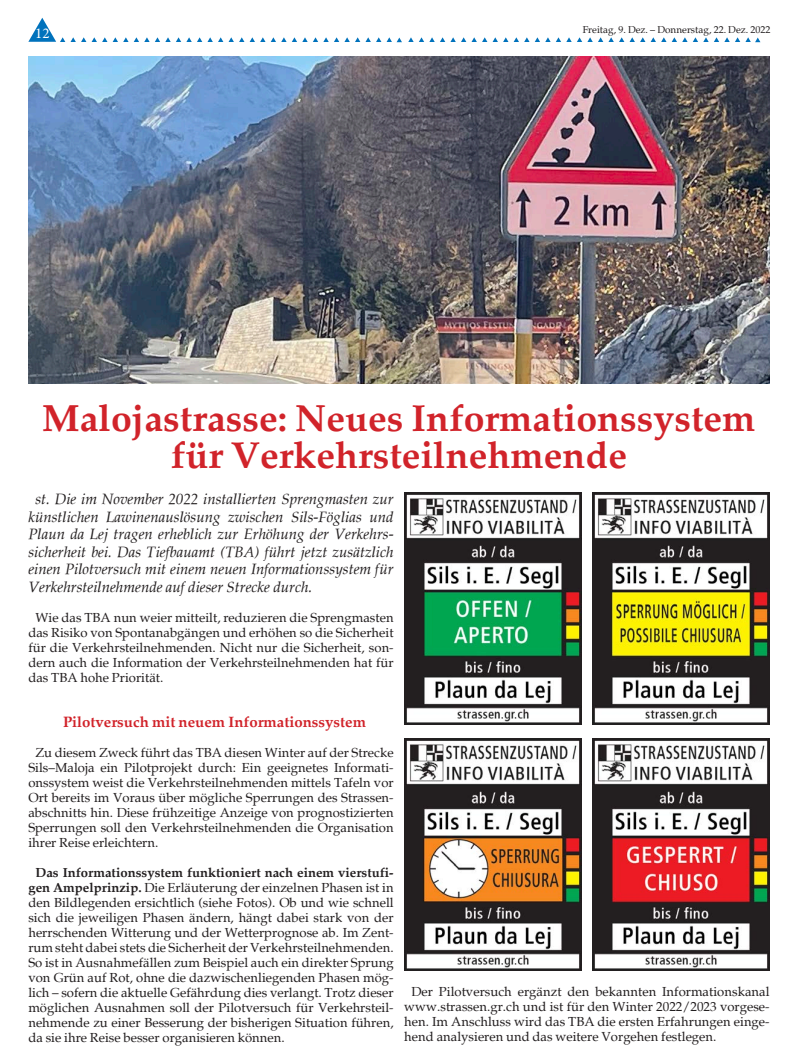
<style>
.page{position:relative;width:798px;height:1063px;background:#fff}
.page>*{position:absolute;margin:0;border:0;box-sizing:border-box;transform-origin:0 0}
.Seitenrubrik{font:700 37.5px/37.5px "Palatia";color:#d1232a;text-align:center}
.Seitenrubrik-2{font:italic 15px/17.5px "Palatia";color:#231f20;text-align:justify}
.Seitenrubrik-3{font:700 15px "Palatia";color:#d1232a}
.t1{font:15px "Minion Pro";color:#fff}
.Seitenrubrik-4{font:13.12px/15px "Palatia";color:#231f20;text-align:justify}
.t2{font:10px "Palatia";color:#231f20}
.s1{font-weight:700}
</style>
<div class="page">
<svg style="left:113px;top:37px;width:15px;height:5px"></svg>
<svg style="left:134px;top:37px;width:15px;height:5px"></svg>
<svg style="left:155px;top:37px;width:152px;height:5px"></svg>
<svg style="left:313px;top:37px;width:15px;height:5px"></svg>
<svg style="left:334px;top:37px;width:15px;height:5px"></svg>
<svg style="left:28px;top:18px;width:79px;height:24px"></svg>
<svg style="left:355px;top:37px;width:47px;height:5px"></svg>
<svg style="left:408px;top:37px;width:47px;height:5px"></svg>
<svg style="left:461px;top:37px;width:15px;height:5px"></svg>
<svg style="left:482px;top:37px;width:15px;height:5px"></svg>
<svg style="left:503px;top:37px;width:152px;height:5px"></svg>
<svg style="left:661px;top:37px;width:15px;height:5px"></svg>
<svg style="left:682px;top:37px;width:15px;height:5px"></svg>
<svg style="left:703px;top:37px;width:57px;height:5px"></svg>
<img style="left:404px;top:492px;width:177px;height:232px">
<img style="left:592px;top:493px;width:177px;height:231px">
<img style="left:404px;top:738px;width:177px;height:232px">
<img style="left:592px;top:739px;width:177px;height:232px">
<img style="left:28px;top:57px;width:741px;height:327px">
<p class="t1" style="left:35px;top:23px;width:16px">12</p>
<p class="t2" style="left:582px;top:23px;width:189px">Freitag, 9. Dez. – Donnerstag, 22. Dez. 2022</p>
<p class="Seitenrubrik" style="left:42px;top:399px;width:714px">Malojastrasse: Neues Informationssystem für Verkehrsteilnehmende</p>
<p class="Seitenrubrik-2" style="left:28px;top:490px;width:366px;text-indent:7px">st. Die im November 2022 installierten Sprengmasten zur künstlichen Lawinenauslösung zwischen Sils-Föglias und Plaun da Lej tragen erheblich zur Erhöhung der Verkehrs&shy;sicherheit bei. Das Tiefbauamt (TBA) führt jetzt zusätzlich einen Pilotversuch mit einem neuen Informationssystem für Verkehrsteilnehmende auf dieser Strecke durch.</p>
<p class="Seitenrubrik-4" style="left:28px;top:610px;width:366px;text-indent:7px">Wie das TBA nun weier mitteilt, reduzieren die Sprengmasten das Risiko von Spontanabgängen und erhöhen so die Sicherheit für die Verkehrsteilnehmenden. Nicht nur die Sicherheit, son&shy;dern auch die Information der Verkehrsteilnehmenden hat für das TBA hohe Priorität.</p>
<p class="Seitenrubrik-3" style="left:63px;top:712px;width:304px">Pilotversuch mit neuem Informationssystem</p>
<p class="Seitenrubrik-4" style="left:28px;top:745px;width:366px;text-indent:7px">Zu diesem Zweck führt das TBA diesen Winter auf der Strecke Sils–Maloja ein Pilotprojekt durch: Ein geeignetes Informati&shy;onssystem weist die Verkehrsteilnehmenden mittels Tafeln vor Ort bereits im Voraus über mögliche Sperrungen des Strassen&shy;abschnitts hin. Diese frühzeitige Anzeige von prognostizierten Sperrungen soll den Verkehrsteilnehmenden die Organisation ihrer Reise erleichtern.</p>
<p class="Seitenrubrik-4" style="left:28px;top:865px;width:366px;text-indent:7px"><span class="s1">Das Informationssystem funktioniert nach einem vierstufi&shy;gen Ampelprinzip.</span> Die Erläuterung der einzelnen Phasen ist in den Bildlegenden ersichtlich (siehe Fotos). Ob und wie schnell sich die jeweiligen Phasen ändern, hängt dabei stark von der herrschenden Witterung und der Wetterprognose ab. Im Zent&shy;rum steht dabei stets die Sicherheit der Verkehrsteilnehmenden.<br>So ist in Ausnahmefällen zum Beispiel auch ein direkter Sprung von Grün auf Rot, ohne die dazwischenliegenden Phasen mög&shy;lich – sofern die aktuelle Gefährdung dies verlangt. Trotz dieser möglichen Ausnahmen soll der Pilotversuch für Verkehrsteil&shy;nehmende zu einer Besserung der bisherigen Situation führen, da sie ihre Reise besser organisieren können.</p>
<p class="Seitenrubrik-4" style="left:404px;top:984px;width:366px;text-indent:7px">Der Pilotversuch ergänzt den bekannten Informationskanal www.strassen.gr.ch und ist für den Winter 2022/2023 vorgese&shy;hen. Im Anschluss wird das TBA die ersten Erfahrungen einge&shy;hend analysieren und das weitere Vorgehen festlegen.</p>
</div>
